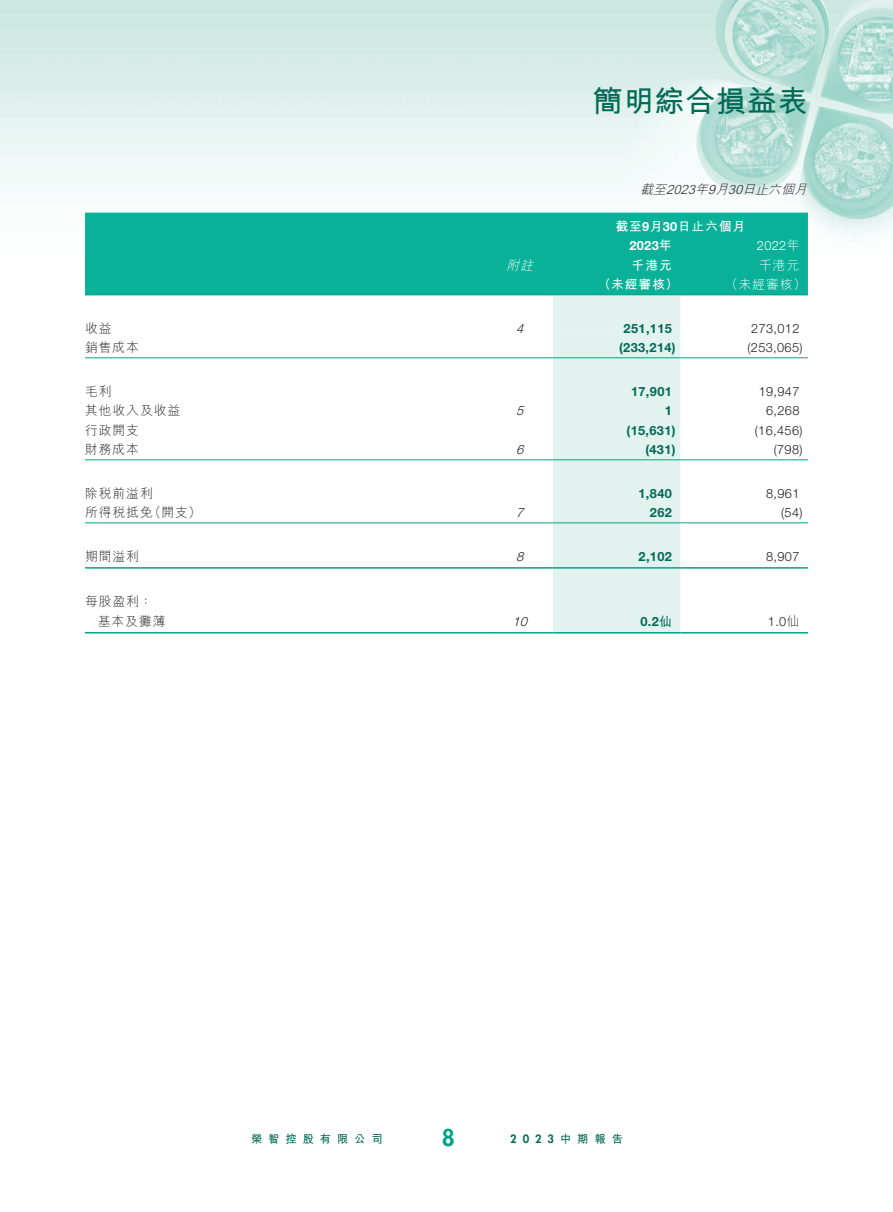
<style>
.page{position:relative;width:893px;height:1212px;background:#fff}
.page>*{position:absolute;margin:0;border:0;box-sizing:border-box;transform-origin:0 0}
.t1{font:700 30px "M Hei HK";letter-spacing:.03em;color:#006a55}
.t2{font:800 22.5px "Futura Std";color:#00a485}
.t3{font:300 12.75px "Helvetica Neue LT Std";letter-spacing:.03em;color:#231f20}
.t4{font:700 12.75px "Helvetica Neue LT Std";letter-spacing:.03em;color:#006a55}
.t5{font:300 12.75px "M Hei HK";letter-spacing:.08em;color:#231f20}
.t6{font:700 12.75px "M Hei HK";letter-spacing:.08em;color:#fff}
.t7{font:italic 300 12.75px "M Hei HK";color:#231f20}
.t8{font:300 12.75px "M Hei HK";letter-spacing:.08em;color:#fff}
.t9{font:italic 300 12.75px "Helvetica Neue LT Std";color:#231f20}
.t10{font:300 12.75px "Helvetica Neue LT Std";color:#fff}
.t11{font:700 12.75px "Helvetica Neue LT Std";color:#fff}
.t12{font:italic 300 12.75px "M Hei HK";color:#fff}
.t13{font:700 11.25px "M Hei HK";letter-spacing:.53em;color:#006a55}
.t14{font:800 11.25px "Futura Std";color:#006a55}
.s1{font-family:"Helvetica Neue LT Std"}
.s2{font-family:"M Hei HK"}
</style>
<div class="page">
<img style="left:0;top:0;width:893px;height:501px">
<div style="left:85px;top:213px;width:723px;height:81px;background:#0ab199"></div>
<div style="left:553px;top:295px;width:127px;height:337px;background:#e2f2ef"></div>
<hr style="left:85px;top:294px;width:404px;height:1px;background:#00a485">
<hr style="left:489px;top:294px;width:64px;height:1px;background:#00a485">
<hr style="left:553px;top:294px;width:127px;height:1px;background:#00a485">
<hr style="left:680px;top:294px;width:128px;height:1px;background:#00a485">
<hr style="left:85px;top:357px;width:404px;height:1px;background:#00a485">
<hr style="left:489px;top:357px;width:64px;height:1px;background:#00a485">
<hr style="left:553px;top:357px;width:127px;height:1px;background:#00a485">
<hr style="left:680px;top:357px;width:128px;height:1px;background:#00a485">
<hr style="left:85px;top:459px;width:404px;height:1px;background:#00a485">
<hr style="left:489px;top:459px;width:64px;height:1px;background:#00a485">
<hr style="left:553px;top:459px;width:127px;height:1px;background:#00a485">
<hr style="left:680px;top:459px;width:128px;height:1px;background:#00a485">
<hr style="left:85px;top:522px;width:404px;height:1px;background:#00a485">
<hr style="left:489px;top:522px;width:64px;height:1px;background:#00a485">
<hr style="left:553px;top:522px;width:127px;height:1px;background:#00a485">
<hr style="left:680px;top:522px;width:128px;height:1px;background:#00a485">
<hr style="left:85px;top:567px;width:404px;height:2px;background:#00a485">
<hr style="left:489px;top:567px;width:64px;height:2px;background:#00a485">
<hr style="left:553px;top:567px;width:127px;height:2px;background:#00a485">
<hr style="left:680px;top:567px;width:128px;height:2px;background:#00a485">
<hr style="left:85px;top:632px;width:404px;height:1px;background:#00a485">
<hr style="left:489px;top:632px;width:64px;height:1px;background:#00a485">
<hr style="left:553px;top:632px;width:127px;height:1px;background:#00a485">
<hr style="left:680px;top:632px;width:128px;height:1px;background:#00a485">
<h1 class="t1" style="left:593px;top:79px;width:217px">簡明綜合損益表</h1>
<p class="t7" style="left:742px;top:181px;width:70px">日止六個月</p>
<p class="t7" style="left:695px;top:181px;width:19px">年</p>
<p class="t7" style="left:640px;top:181px;width:32px">截至</p>
<p class="t6" style="left:615px;top:217px;width:132px">截至 月<span class="s1">9 30</span>日止六個月</p>
<p class="t7" style="left:708px;top:181px;width:26px">月9</p>
<p class="t7" style="left:666px;top:181px;width:35px">2023</p>
<p class="t7" style="left:728px;top:181px;width:20px">30</p>
<p class="t11" style="left:629px;top:238px;width:44px">2023<span class="s2">年</span></p>
<p class="t10" style="left:757px;top:238px;width:44px">2022<span class="s2">年</span></p>
<p class="t12" style="left:506px;top:256px;width:33px">附註</p>
<p class="t6" style="left:632px;top:256px;width:42px">千港元</p>
<p class="t8" style="left:759px;top:256px;width:42px">千港元</p>
<p class="t6" style="left:598px;top:275px;width:82px">（未經審核）</p>
<p class="t8" style="left:726px;top:275px;width:82px">（未經審核(</p>
<p class="t5" style="left:85px;top:319px;width:28px">收益</p>
<p class="t9" style="left:516px;top:320px;width:13px">4</p>
<p class="t4" style="left:624px;top:320px;width:50px">251,115</p>
<p class="t3" style="left:751px;top:320px;width:50px">273,012</p>
<p class="t5" style="left:85px;top:338px;width:55px">銷售成本</p>
<p class="t4" style="left:619px;top:340px;width:58px">)233,214(</p>
<p class="t3" style="left:747px;top:340px;width:57px">)253,065(</p>
<p class="t5" style="left:85px;top:382px;width:28px">毛利</p>
<p class="t4" style="left:631px;top:383px;width:42px">17,901</p>
<p class="t3" style="left:759px;top:383px;width:42px">19,947</p>
<p class="t5" style="left:85px;top:401px;width:97px">其他收入及收益</p>
<p class="t9" style="left:516px;top:403px;width:13px">5</p>
<p class="t4" style="left:665px;top:403px;width:9px">1</p>
<p class="t3" style="left:766px;top:403px;width:35px">6,268</p>
<p class="t5" style="left:85px;top:421px;width:55px">行政開支</p>
<p class="t4" style="left:627px;top:422px;width:51px">)15,631(</p>
<p class="t3" style="left:755px;top:422px;width:49px">)16,456(</p>
<p class="t5" style="left:85px;top:440px;width:55px">財務成本</p>
<p class="t9" style="left:516px;top:442px;width:13px">6</p>
<p class="t4" style="left:645px;top:442px;width:32px">)431(</p>
<p class="t3" style="left:774px;top:442px;width:30px">)798(</p>
<p class="t5" style="left:85px;top:484px;width:69px">除稅前溢利</p>
<p class="t4" style="left:638px;top:485px;width:35px">1,840</p>
<p class="t3" style="left:766px;top:485px;width:35px">8,961</p>
<p class="t5" style="left:148px;top:503px;width:54px">（開支(</p>
<p class="t5" style="left:85px;top:503px;width:69px">所得稅抵免</p>
<p class="t9" style="left:516px;top:505px;width:13px">7</p>
<p class="t4" style="left:650px;top:505px;width:23px">262</p>
<p class="t3" style="left:781px;top:505px;width:23px">)54(</p>
<p class="t5" style="left:85px;top:547px;width:55px">期間溢利</p>
<p class="t5" style="left:85px;top:592px;width:69px">每股盈利：</p>
<p class="t9" style="left:516px;top:548px;width:13px">8</p>
<p class="t4" style="left:638px;top:548px;width:35px">2,102</p>
<p class="t3" style="left:766px;top:548px;width:35px">8,907</p>
<p class="t5" style="left:98px;top:612px;width:69px">基本及攤薄</p>
<p class="t9" style="left:512px;top:613px;width:20px">10</p>
<p class="t4" style="left:640px;top:613px;width:33px">0.2<span class="s2">仙</span></p>
<p class="t3" style="left:768px;top:613px;width:33px">1.0<span class="s2">仙</span></p>
<p class="t13" style="left:251px;top:1131px;width:133px">榮智控股有限公司</p>
<h2 class="t2" style="left:442px;top:1123px;width:15px">8</h2>
<p class="t13" style="left:560px;top:1131px;width:64px">中期報告</p>
<p class="t14" style="left:510px;top:1132px;width:45px">2023</p>
</div>
